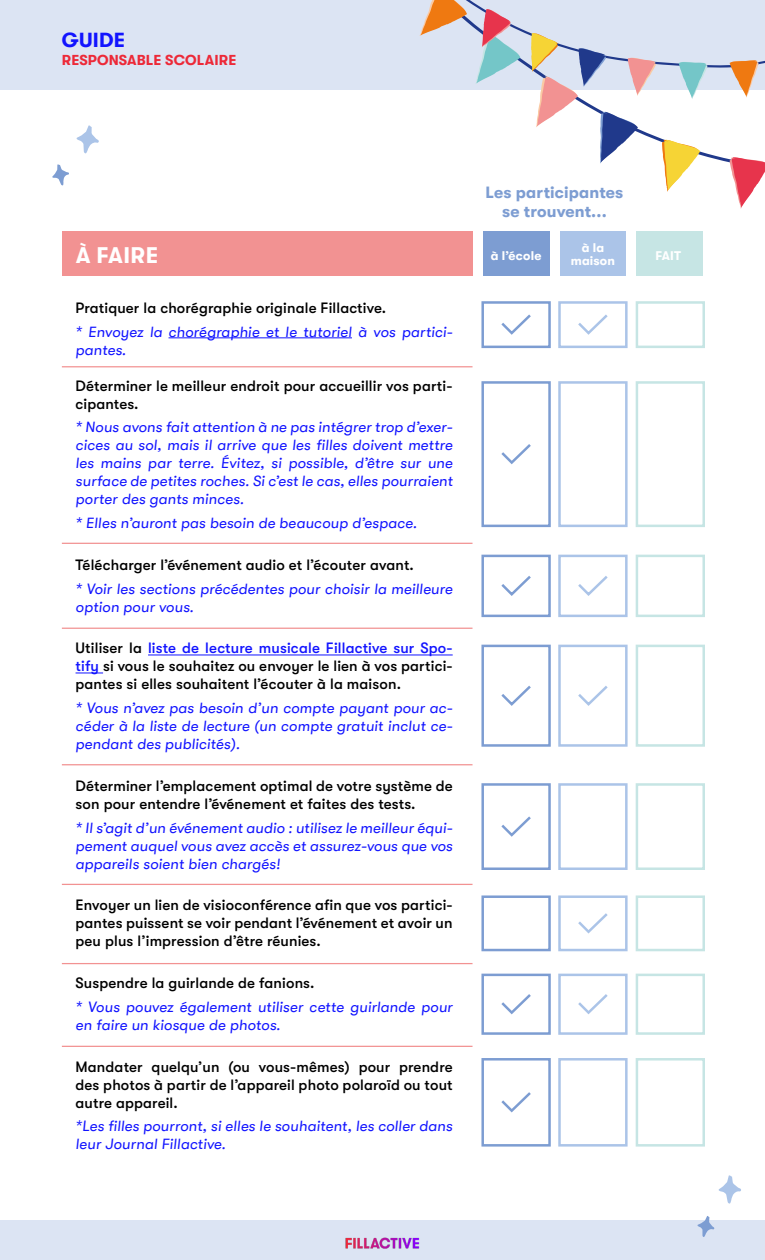
<style>
.page{position:relative;width:765px;height:1260px;background:#fff}
.page>*{position:absolute;margin:0;border:0;box-sizing:border-box;transform-origin:0 0}
.t1{font:700 22.5px "GT Walsheim";letter-spacing:.02em;color:#fff}
.t2{font:700 20.25px "GT Walsheim";letter-spacing:.01em;color:#1214ff}
.t3{font:700 16.25px/19.5px "GT Walsheim";letter-spacing:.01em;color:#7d9dd2;text-align:center}
.t4{font:italic 15px/18px "GT Walsheim";letter-spacing:.01em;color:#1214ff}
.t5{font:500 15px/18px "GT Walsheim";letter-spacing:.01em;color:#000;text-align:justify}
.t6{font:700 14.38px "GT Walsheim";letter-spacing:.01em;color:#ed2938}
.t7{font:700 12.5px/12.5px "GT Walsheim";letter-spacing:.01em;color:#fff;text-align:center}
.s1{color:#1214ff}
</style>
<div class="page">
<div style="left:0;top:1px;width:765px;height:89px;background:#dce4f3"></div>
<div style="left:0;top:1221px;width:765px;height:39px;background:#dce4f3"></div>
<img style="left:345px;top:1237px;width:75px;height:12px">
<svg style="left:420px;top:0;width:345px;height:209px"></svg>
<hr style="left:62px;top:366px;width:411px;height:1px;background:#f29292">
<hr style="left:62px;top:543px;width:411px;height:1px;background:#f29292">
<hr style="left:62px;top:628px;width:411px;height:1px;background:#f29292">
<hr style="left:62px;top:764px;width:411px;height:1px;background:#f29292">
<hr style="left:62px;top:884px;width:411px;height:1px;background:#f29292">
<hr style="left:62px;top:1046px;width:411px;height:1px;background:#f29292">
<hr style="left:62px;top:963px;width:411px;height:1px;background:#f29292">
<div style="left:62px;top:232px;width:411px;height:44px;background:#f29292"></div>
<div style="left:560px;top:232px;width:66px;height:44px;background:#abc4e8"></div>
<div style="left:483px;top:232px;width:67px;height:44px;background:#7d9dd2"></div>
<div style="left:636px;top:232px;width:67px;height:44px;background:#c6e5e4"></div>
<hr style="left:169px;top:337px;width:183px;height:1px;background:#1214ff">
<hr style="left:148px;top:655px;width:305px;height:1px;background:#1214ff">
<svg style="left:76px;top:673px;width:27px;height:1px"></svg>
<div style="left:481px;top:301px;width:70px;height:47px;border:2px solid #7d9dd2"></div>
<div style="left:481px;top:381px;width:70px;height:146px;border:2px solid #7d9dd2"></div>
<div style="left:481px;top:555px;width:70px;height:62px;border:2px solid #7d9dd2"></div>
<div style="left:481px;top:645px;width:70px;height:102px;border:2px solid #7d9dd2"></div>
<div style="left:481px;top:783px;width:70px;height:87px;border:2px solid #7d9dd2"></div>
<div style="left:481px;top:895px;width:70px;height:56px;border:2px solid #7d9dd2"></div>
<div style="left:481px;top:974px;width:70px;height:61px;border:2px solid #7d9dd2"></div>
<div style="left:481px;top:1058px;width:70px;height:89px;border:2px solid #7d9dd2"></div>
<div style="left:558px;top:301px;width:70px;height:47px;border:2px solid #abc4e8"></div>
<div style="left:558px;top:381px;width:70px;height:146px;border:2px solid #abc4e8"></div>
<div style="left:558px;top:555px;width:70px;height:62px;border:2px solid #abc4e8"></div>
<div style="left:558px;top:645px;width:70px;height:102px;border:2px solid #abc4e8"></div>
<div style="left:558px;top:783px;width:70px;height:87px;border:2px solid #abc4e8"></div>
<div style="left:558px;top:895px;width:70px;height:56px;border:2px solid #abc4e8"></div>
<div style="left:558px;top:974px;width:70px;height:61px;border:2px solid #abc4e8"></div>
<div style="left:558px;top:1058px;width:70px;height:89px;border:2px solid #abc4e8"></div>
<div style="left:636px;top:301px;width:69px;height:47px;border:2px solid #c6e5e4"></div>
<div style="left:636px;top:381px;width:69px;height:146px;border:2px solid #c6e5e4"></div>
<div style="left:636px;top:555px;width:69px;height:62px;border:2px solid #c6e5e4"></div>
<div style="left:636px;top:645px;width:69px;height:102px;border:2px solid #c6e5e4"></div>
<div style="left:636px;top:783px;width:69px;height:87px;border:2px solid #c6e5e4"></div>
<div style="left:636px;top:895px;width:69px;height:56px;border:2px solid #c6e5e4"></div>
<div style="left:636px;top:974px;width:69px;height:61px;border:2px solid #c6e5e4"></div>
<div style="left:636px;top:1058px;width:69px;height:89px;border:2px solid #c6e5e4"></div>
<svg style="left:501px;top:314px;width:30px;height:21px"></svg>
<svg style="left:501px;top:576px;width:30px;height:20px"></svg>
<svg style="left:501px;top:685px;width:30px;height:21px"></svg>
<svg style="left:501px;top:816px;width:30px;height:21px"></svg>
<svg style="left:501px;top:994px;width:30px;height:21px"></svg>
<svg style="left:501px;top:1092px;width:30px;height:21px"></svg>
<svg style="left:501px;top:444px;width:30px;height:21px"></svg>
<svg style="left:578px;top:314px;width:30px;height:21px"></svg>
<svg style="left:578px;top:576px;width:30px;height:20px"></svg>
<svg style="left:578px;top:686px;width:30px;height:20px"></svg>
<svg style="left:578px;top:913px;width:30px;height:21px"></svg>
<svg style="left:578px;top:994px;width:30px;height:21px"></svg>
<svg style="left:77px;top:125px;width:22px;height:28px"></svg>
<svg style="left:52px;top:164px;width:17px;height:21px"></svg>
<svg style="left:719px;top:1175px;width:22px;height:29px"></svg>
<svg style="left:697px;top:1216px;width:17px;height:21px"></svg>
<h2 class="t2" style="left:62px;top:29px;width:65px">GUIDE</h2>
<p class="t6" style="left:62px;top:52px;width:176px">RESPONSABLE SCOLAIRE</p>
<h1 class="t1" style="left:76px;top:242px;width:84px">À FAIRE</h1>
<p class="t5" style="left:76px;top:299px;width:312px">Pratiquer la chorégraphie originale Fillactive.</p>
<p class="t4" style="left:76px;top:323px;width:379px">* Envoyez la chorégraphie et le tutoriel à vos partici&shy;pantes.</p>
<p class="t5" style="left:76px;top:377px;width:379px">Déterminer le meilleur endroit pour accueillir vos parti&shy;cipantes.</p>
<p class="t4" style="left:76px;top:418px;width:379px;text-align:justify">* Nous avons fait attention à ne pas intégrer trop d’exer&shy;cices au sol, mais il arrive que les filles doivent mettre les mains par terre. Évitez, si possible, d’être sur une surface de petites roches. Si c’est le cas, elles pourraient porter des gants minces.</p>
<p class="t4" style="left:76px;top:514px;width:343px">* Elles n’auront pas besoin de beaucoup d’espace.</p>
<p class="t5" style="left:76px;top:556px;width:340px">Télécharger l’événement audio et l’écouter avant.</p>
<p class="t4" style="left:76px;top:580px;width:379px">* Voir les sections précédentes pour choisir la meilleure option pour vous.</p>
<p class="t5" style="left:76px;top:639px;width:379px">Utiliser la <span class="s1">liste de lecture musicale Fillactive sur Spo&shy;tify</span> si vous le souhaitez ou envoyer le lien à vos partici&shy;pantes si elles souhaitent l’écouter à la maison.</p>
<p class="t4" style="left:76px;top:699px;width:379px;text-align:justify">* Vous n’avez pas besoin d’un compte payant pour ac&shy;céder à la liste de lecture (un compte gratuit inclut ce&shy;pendant des publicités).</p>
<p class="t5" style="left:76px;top:777px;width:379px">Déterminer l’emplacement optimal de votre système de son pour entendre l’événement et faites des tests.</p>
<p class="t4" style="left:76px;top:819px;width:379px;text-align:justify">* Il s’agit d’un événement audio : utilisez le meilleur équi&shy;pement auquel vous avez accès et assurez-vous que vos appareils soient bien chargés!</p>
<p class="t5" style="left:76px;top:896px;width:379px">Envoyer un lien de visioconférence afin que vos partici&shy;pantes puissent se voir pendant l’événement et avoir un peu plus l’impression d’être réunies.</p>
<p class="t5" style="left:76px;top:974px;width:240px">Suspendre la guirlande de fanions.</p>
<p class="t4" style="left:76px;top:998px;width:379px">* Vous pouvez également utiliser cette guirlande pour en faire un kiosque de photos.</p>
<p class="t5" style="left:76px;top:1058px;width:379px">Mandater quelqu’un (ou vous-mêmes) pour prendre des photos à partir de l’appareil photo polaroïd ou tout autre appareil.</p>
<p class="t4" style="left:76px;top:1117px;width:379px">*Les filles pourront, si elles le souhaitent, les coller dans leur Journal Fillactive.</p>
<p class="t3" style="left:486px;top:182px;width:139px">Les participantes se trouvent...</p>
<p class="t7" style="left:571px;top:242px;width:46px">à la maison</p>
<p class="t7" style="left:491px;top:249px;width:52px">à l’école</p>
<p class="t7" style="left:655px;top:249px;width:27px">FAIT</p>
</div>
